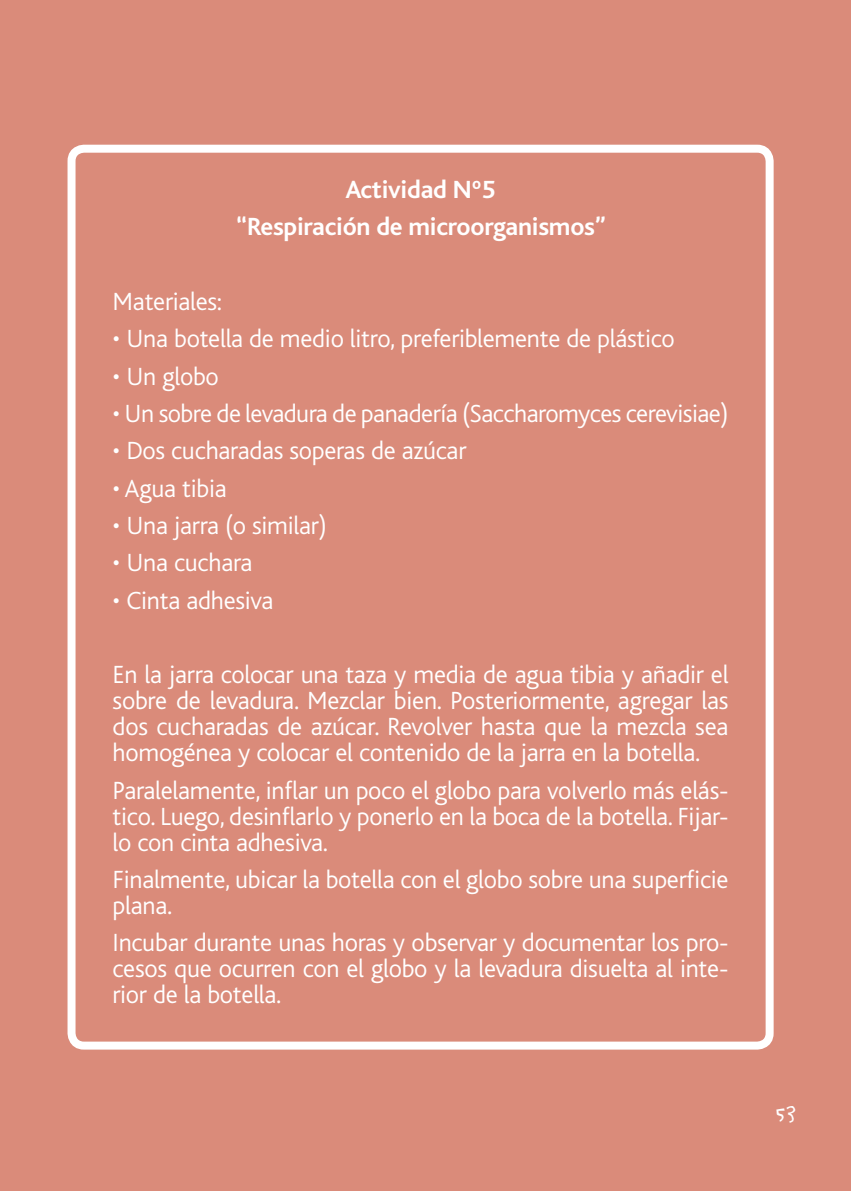
<style>
.page{position:relative;width:851px;height:1191px;background:#fff}
.page>*{position:absolute;margin:0;border:0;box-sizing:border-box;transform-origin:0 0}
.t1{font:300 26px/26px "Bliss";letter-spacing:-.01em;color:#fff;text-align:justify}
.t2{font:700 26px/37.4px "Bliss";letter-spacing:-.01em;color:#fff;text-align:center}
.t3{font:18px "Agrafie LL";color:#fff}
</style>
<div class="page">
<div style="left:0;top:0;width:850px;height:1191px;background:#da8b7a"></div>
<div style="left:67px;top:145px;width:706px;height:904px;border:8px solid #fff;border-radius:12px"></div>
<p class="t2" style="left:236px;top:171px;width:370px">Actividad Nº5<br>“Respiración de microorganismos”</p>
<p class="t1" style="left:113px;top:289px;width:111px">Materiales:</p>
<p class="t1" style="left:113px;top:326px;width:563px">• Una botella de medio litro, preferiblemente de plástico</p>
<p class="t1" style="left:113px;top:363px;width:108px">• Un globo</p>
<p class="t1" style="left:113px;top:401px;width:617px">• Un sobre de levadura de panadería (Saccharomyces cerevisiae)</p>
<p class="t1" style="left:113px;top:438px;width:355px">• Dos cucharadas soperas de azúcar</p>
<p class="t1" style="left:113px;top:475px;width:116px">• Agua tibia</p>
<p class="t1" style="left:113px;top:513px;width:216px">• Una jarra (o similar)</p>
<p class="t1" style="left:113px;top:550px;width:141px">• Una cuchara</p>
<p class="t1" style="left:113px;top:587px;width:162px">• Cinta adhesiva</p>
<p class="t1" style="left:113px;top:662px;width:617px">En la jarra colocar una taza y media de agua tibia y añadir el sobre de levadura. Mezclar bien. Posteriormente, agregar las dos cucharadas de azúcar. Revolver hasta que la mezcla sea homogénea y colocar el contenido de la jarra en la botella.</p>
<p class="t1" style="left:113px;top:777px;width:617px">Paralelamente, inflar un poco el globo para volverlo más elás&shy;tico. Luego, desinflarlo y ponerlo en la boca de la botella. Fijar&shy;lo con cinta adhesiva.</p>
<p class="t1" style="left:113px;top:867px;width:617px">Finalmente, ubicar la botella con el globo sobre una superficie plana.</p>
<p class="t1" style="left:113px;top:930px;width:617px">Incubar durante unas horas y observar y documentar los pro&shy;cesos que ocurren con el globo y la levadura disuelta al inte&shy;rior de la botella.</p>
<p class="t3" style="left:775px;top:1099px;width:23px">53</p>
</div>
